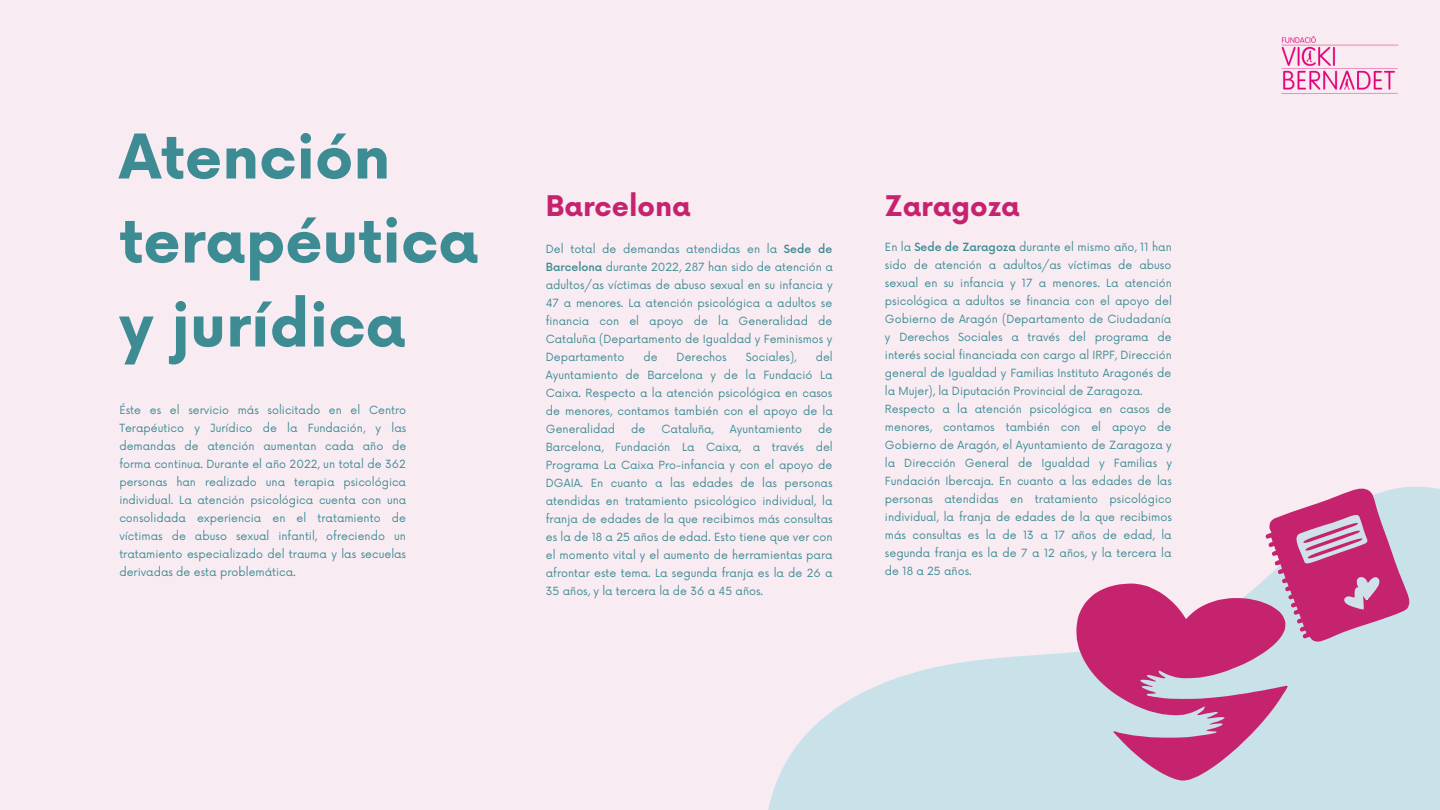
<style>
.page{position:relative;width:1440px;height:810px;background:#f9ebf2}
.page>*{position:absolute;margin:0;border:0;box-sizing:border-box;transform-origin:0 0}
.t1{font:700 60px/84px "Now";color:#3d8c94}
.t2{font:700 27.7px "Now";color:#c6236f}
.t3{font:11px/18px "Now";color:#3d8c94;text-align:justify}
.s1{font-weight:500}
</style>
<div class="page">
<svg style="left:768px;top:486px;width:672px;height:324px"></svg>
<svg style="left:1076px;top:486px;width:337px;height:295px"></svg>
<img style="left:1281px;top:36px;width:118px;height:58px">
<h1 class="t1" style="left:119px;top:119px;width:361px">Atención terapéutica y jurídica</h1>
<p class="t3" style="left:119px;top:401px;width:289px">Éste es el servicio más solicitado en el Centro Terapéutico y Jurídico de la Fundación, y las demandas de atención aumentan cada año de forma continua. Durante el año 2022, un total de 362 personas han realizado una terapia psicológica individual. La atención psicológica cuenta con una consolidada experiencia en el tratamiento de víctimas de abuso sexual infantil, ofreciendo un tratamiento especializado del trauma y las secuelas derivadas de esta problemática.</p>
<h2 class="t2" style="left:546px;top:191px;width:147px">Barcelona</h2>
<h2 class="t2" style="left:885px;top:191px;width:136px">Zaragoza</h2>
<p class="t3" style="left:546px;top:241px;width:289px">Del total de demandas atendidas en la <span class="s1">Sede de Barcelona</span> durante 2022, 287 han sido de atención a adultos/as víctimas de abuso sexual en su infancia y 47 a menores. La atención psicológica a adultos se financia con el apoyo de la Generalidad de Cataluña (Departamento de Igualdad y Feminismos y Departamento</p>
<p class="t3" style="left:546px;top:349px;width:288px;text-indent:270px">del Ayuntamiento de Barcelona y de la Fundació La Caixa. Respecto a la atención psicológica en casos de menores, contamos también con el apoyo de la Generalidad</p>
<p class="t3" style="left:643px;top:349px;width:16px">de</p>
<p class="t3" style="left:677px;top:349px;width:52px">Derechos</p>
<p class="t3" style="left:746px;top:349px;width:52px">Sociales),</p>
<p class="t3" style="left:546px;top:421px;width:289px;text-indent:272px">de Barcelona, Fundación La Caixa, a través del Programa La Caixa Pro-infancia y con el apoyo de DGAIA. En cuanto a las edades de las personas atendidas en tratamiento psicológico individual, la franja de edades de la que recibimos más consultas es la de 18 a 25 años de edad. Esto tiene que ver con el momento vital y el aumento de herramientas para afrontar este tema. La segunda franja es la de 26 a 35 años, y la tercera la de 36 a 45 años.</p>
<p class="t3" style="left:631px;top:421px;width:16px">de</p>
<p class="t3" style="left:662px;top:421px;width:54px">Cataluña,</p>
<p class="t3" style="left:730px;top:421px;width:74px">Ayuntamiento</p>
<p class="t3" style="left:885px;top:238px;width:289px;text-align:left">En la <span class="s1">Sede de Zaragoza</span> durante el mismo año, 11 han sido de atención a adultos/as víctimas de abuso sexual en su infancia y 17 a menores. La atención psicológica a adultos se financia con el apoyo del Gobierno de Aragón (Departamento de Ciudadanía y Derechos Sociales a través del programa de interés social financiada con cargo al IRPF, Dirección general de Igualdad y Familias Instituto Aragonés de la Mujer), la Diputación Provincial de Zaragoza.<br>Respecto a la atención psicológica en casos de menores, contamos también con el apoyo de Gobierno de Aragón, el Ayuntamiento de Zaragoza y la Dirección General de Igualdad y Familias y Fundación Ibercaja. En cuanto a las edades de las personas atendidas en tratamiento psicológico individual, la franja de edades de la que recibimos más consultas es la de 13 a 17 años de edad, la segunda franja es la de 7 a 12 años, y la tercera la de 18 a 25 años.</p>
</div>
